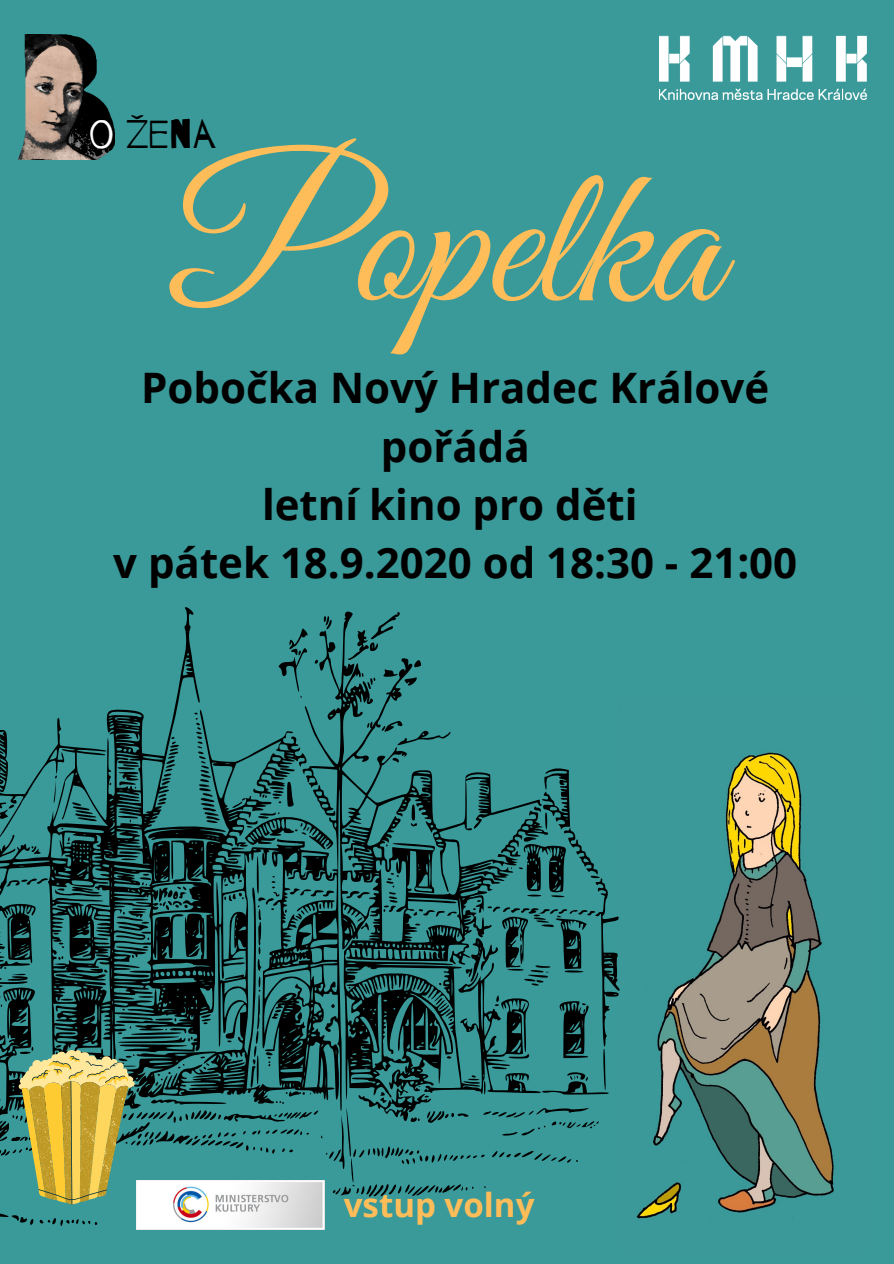
<style>
.page{position:relative;width:894px;height:1264px;background:#fff}
.page>*{position:absolute;margin:0;border:0;box-sizing:border-box;transform-origin:0 0}
.t1{font:199.65px "Great Vibes";color:#ffbd59}
.t2{font:700 42px/58.1px "Open Sans";color:#000;text-align:center}
.t3{font:39.75px "Barrio";color:#000}
.t4{font:700 33px "Open Sans";color:#ffbd59}
.s1{color:#fff}
</style>
<div class="page">
<div style="left:0;top:0;width:893px;height:1263px;background:#3a9999"></div>
<img style="left:18px;top:34px;width:97px;height:125px">
<img style="left:619px;top:710px;width:215px;height:511px">
<img style="left:659px;top:35px;width:207px;height:65px">
<img style="left:137px;top:1225px;width:188px;height:4px">
<svg style="left:0;top:607px;width:619px;height:618px"></svg>
<svg style="left:18px;top:1049px;width:118px;height:155px"></svg>
<p class="t3" style="left:89px;top:113px;width:128px"><span class="s1">O</span> ŽENA</p>
<h1 class="t1" style="left:174px;top:130px;width:547px">Popelka</h1>
<p class="t2" style="left:113px;top:358px;width:685px">Pobočka Nový Hradec Králové pořádá<br>letní kino pro děti<br>v pátek 18.9.2020 od 18:30 - 21:00</p>
<p class="t4" style="left:344px;top:1181px;width:192px">vstup volný</p>
</div>
